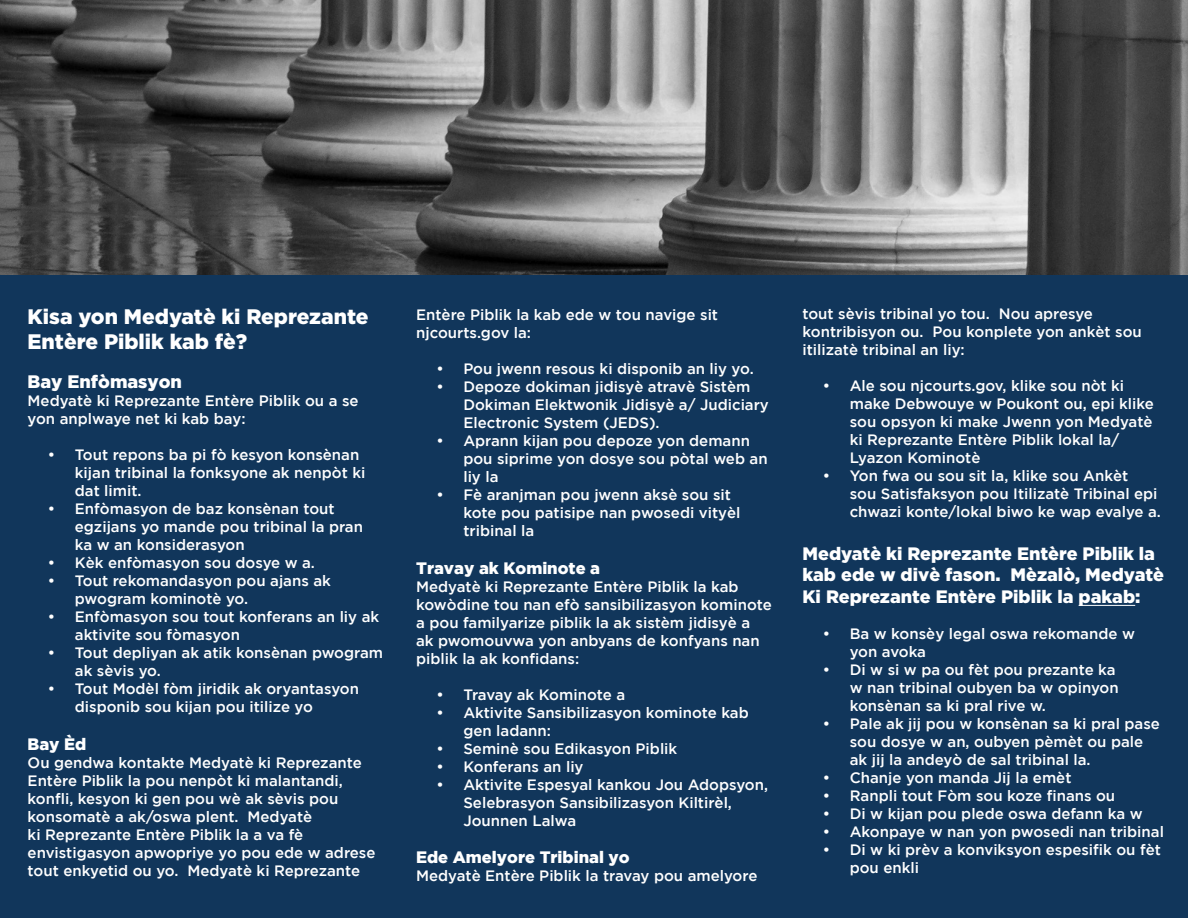
<style>
.page{position:relative;width:1188px;height:918px;background:#fff}
.page>*{position:absolute;margin:0;border:0;box-sizing:border-box;transform-origin:0 0}
.t1{font:900 21px/25.2px "Gotham";color:#fff}
.t2{font:900 18px/21.6px "Gotham";color:#fff}
.t3{font:900 18px "Gotham";color:#fff}
.t4{font:900 16.5px "Gotham";color:#fff}
.t5{font:500 15px/18px "Gotham";color:#fff}
</style>
<div class="page">
<img style="left:0;top:0;width:1188px;height:275px">
<div style="left:0;top:275px;width:1188px;height:643px;background:#11365b"></div>
<hr style="left:1079px;top:605px;width:56px;height:1px;background:#fff">
<p class="t1" style="left:28px;top:304px;width:342px">Kisa yon Medyatè ki Reprezante<br>Entère Piblik kab fè?</p>
<p class="t3" style="left:28px;top:372px;width:156px">Bay Enfòmasyon</p>
<p class="t5" style="left:28px;top:392px;width:332px">Medyatè ki Reprezante Entère Piblik ou a se yon anplwaye net ki kab bay:</p>
<p class="t5" style="left:75px;top:446px;width:292px;text-indent:-27px">• Tout repons ba pi fò kesyon konsènan kijan tribinal la fonksyone ak nenpòt ki dat limit.</p>
<p class="t5" style="left:75px;top:500px;width:290px;text-indent:-27px">• Enfòmasyon de baz konsènan tout egzijans yo mande pou tribinal la pran ka w an konsiderasyon</p>
<p class="t5" style="left:48px;top:554px;width:269px">• Kèk enfòmasyon sou dosye w a.</p>
<p class="t5" style="left:75px;top:572px;width:258px;text-indent:-27px">• Tout rekomandasyon pou ajans ak pwogram kominotè yo.</p>
<p class="t5" style="left:75px;top:608px;width:306px;text-indent:-27px">• Enfòmasyon sou tout konferans an liy ak aktivite sou fòmasyon</p>
<p class="t5" style="left:75px;top:644px;width:310px;text-indent:-27px">• Tout depliyan ak atik konsènan pwogram ak sèvis yo.</p>
<p class="t5" style="left:75px;top:680px;width:286px;text-indent:-27px">• Tout Modèl fòm jiridik ak oryantasyon disponib sou kijan pou itilize yo</p>
<p class="t4" style="left:28px;top:735px;width:60px">Bay Èd</p>
<p class="t5" style="left:28px;top:754px;width:349px">Ou gendwa kontakte Medyatè ki Reprezante Entère Piblik la pou nenpòt ki malantandi, konfli, kesyon ki gen pou wè ak sèvis pou konsomatè a ak/oswa plent. Medyatè<br>ki Reprezante Entère Piblik la a va fè envistigasyon apwopriye yo pou ede w adrese tout enkyetid ou yo. Medyatè ki Reprezante</p>
<p class="t5" style="left:416px;top:305px;width:303px">Entère Piblik la kab ede w tou navige sit njcourts.gov la:</p>
<p class="t5" style="left:436px;top:359px;width:319px">• Pou jwenn resous ki disponib an liy yo.</p>
<p class="t5" style="left:463px;top:377px;width:307px;text-indent:-27px">• Depoze dokiman jidisyè atravè Sistèm<br>Dokiman Elektwonik Jidisyè a/ Judiciary<br>Electronic System (JEDS).</p>
<p class="t5" style="left:463px;top:431px;width:306px;text-indent:-27px">• Aprann kijan pou depoze yon demann pou siprime yon dosye sou pòtal web an liy la</p>
<p class="t5" style="left:463px;top:485px;width:279px;text-indent:-27px">• Fè aranjman pou jwenn aksè sou sit kote pou patisipe nan pwosedi vityèl tribinal la</p>
<p class="t4" style="left:416px;top:558px;width:186px">Travay ak Kominote a</p>
<p class="t5" style="left:416px;top:577px;width:357px">Medyatè ki Reprezante Entère Piblik la kab kowòdine tou nan efò sansibilizasyon kominote a pou familyarize piblik la ak sistèm jidisyè a<br>ak pwomouvwa yon anbyans de konfyans nan piblik la ak konfidans:</p>
<p class="t5" style="left:436px;top:685px;width:190px">• Travay ak Kominote a</p>
<p class="t5" style="left:463px;top:703px;width:287px;text-indent:-27px">• Aktivite Sansibilizasyon kominote kab gen ladann:</p>
<p class="t5" style="left:436px;top:739px;width:242px">• Seminè sou Edikasyon Piblik</p>
<p class="t5" style="left:436px;top:757px;width:149px">• Konferans an liy</p>
<p class="t5" style="left:463px;top:775px;width:306px;text-indent:-27px">• Aktivite Espesyal kankou Jou Adopsyon,<br>Selebrasyon Sansibilizasyon Kiltirèl,<br>Jounnen Lalwa</p>
<p class="t4" style="left:416px;top:848px;width:215px">Ede Amelyore Tribinal yo</p>
<p class="t5" style="left:416px;top:867px;width:343px">Medyatè Entère Piblik la travay pou amelyore</p>
<p class="t5" style="left:802px;top:304px;width:341px">tout sèvis tribinal yo tou. Nou apresye kontribisyon ou. Pou konplete yon ankèt sou itilizatè tribinal an liy:</p>
<p class="t5" style="left:850px;top:376px;width:306px;text-indent:-27px">• Ale sou njcourts.gov, klike sou nòt ki make Debwouye w Poukont ou, epi klike sou opsyon ki make Jwenn yon Medyatè ki Reprezante Entère Piblik lokal la/ Lyazon Kominotè</p>
<p class="t5" style="left:850px;top:466px;width:313px;text-indent:-27px">• Yon fwa ou sou sit la, klike sou Ankèt<br>sou Satisfaksyon pou Itilizatè Tribinal epi chwazi konte/lokal biwo ke wap evalye a.</p>
<p class="t2" style="left:802px;top:542px;width:363px">Medyatè ki Reprezante Entère Piblik la kab ede w divè fason. Mèzalò, Medyatè<br>Ki Reprezante Entère Piblik la pakab:</p>
<p class="t5" style="left:850px;top:624px;width:287px;text-indent:-27px">• Ba w konsèy legal oswa rekomande w yon avoka</p>
<p class="t5" style="left:850px;top:660px;width:271px;text-indent:-27px">• Di w si w pa ou fèt pou prezante ka w nan tribinal oubyen ba w opinyon konsènan sa ki pral rive w.</p>
<p class="t5" style="left:850px;top:714px;width:312px;text-indent:-27px">• Pale ak jij pou w konsènan sa ki pral pase sou dosye w an, oubyen pèmèt ou pale ak jij la andeyò de sal tribinal la.</p>
<p class="t5" style="left:823px;top:768px;width:250px">• Chanje yon manda Jij la emèt</p>
<p class="t5" style="left:823px;top:786px;width:294px">• Ranpli tout Fòm sou koze finans ou</p>
<p class="t5" style="left:823px;top:804px;width:321px">• Di w kijan pou plede oswa defann ka w</p>
<p class="t5" style="left:823px;top:822px;width:343px">• Akonpaye w nan yon pwosedi nan tribinal</p>
<p class="t5" style="left:850px;top:840px;width:313px;text-indent:-27px">• Di w ki prèv a konviksyon espesifik ou fèt pou enkli</p>
</div>
